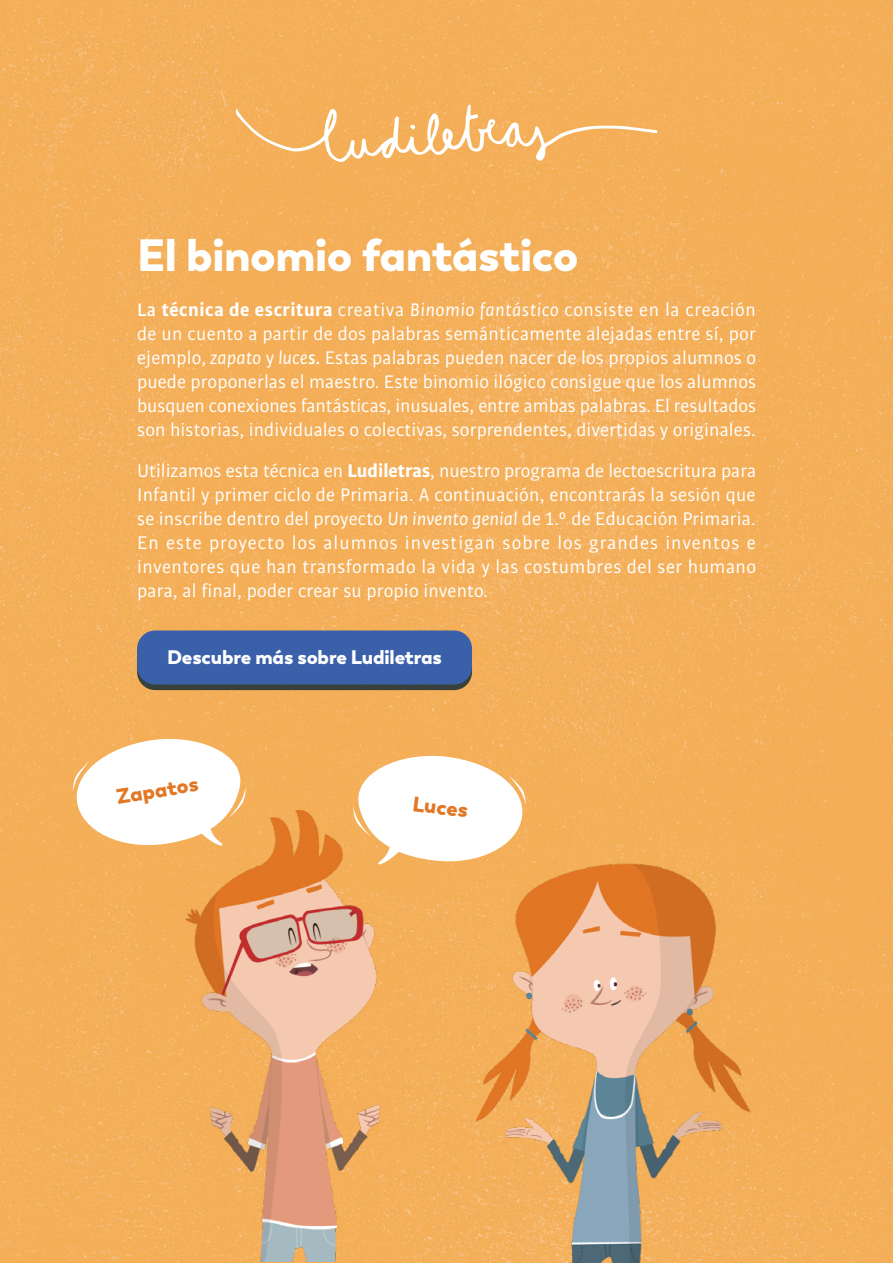
<style>
.page{position:relative;width:893px;height:1263px;background:#fff}
.page>*{position:absolute;margin:0;border:0;box-sizing:border-box;transform-origin:0 0}
.t1{font:900 45px "Trenda";letter-spacing:-.01em;color:#fff}
.t2{font:900 21px "Trenda";color:#e27725}
.t3{font:19.5px/24px "Bulo";letter-spacing:.005em;color:#fff;text-align:justify}
.t4{font:900 19.5px "Trenda";letter-spacing:-.01em;color:#fff}
.s1{font-weight:500}
.s2{font-weight:700}
.s3{font-style:italic}
.s4{font-weight:500;font-style:italic}
</style>
<div class="page">
<img style="left:0;top:0;width:893px;height:1263px">
<svg style="left:137px;top:636px;width:335px;height:54px;background:#374443"></svg>
<div style="left:137px;top:630px;width:335px;height:54px;background:#3a60aa;border-radius:18px"></div>
<svg style="left:350px;top:751px;width:176px;height:115px"></svg>
<svg style="left:73px;top:733px;width:174px;height:118px"></svg>
<svg style="left:235px;top:105px;width:422px;height:58px;background:#f5b96e"></svg>
<img style="left:160px;top:810px;width:257px;height:452px">
<img style="left:463px;top:801px;width:318px;height:462px">
<h1 class="t1" style="left:137px;top:226px;width:443px">El binomio fantástico</h1>
<p class="t3" style="left:137px;top:297px;width:620px"><span class="s1">La</span> <span class="s2">técnica de escritura</span> creativa <span class="s3">Binomio fantástico</span> consiste en la creación de un cuento a partir de dos palabras semánticamente alejadas entre sí, por ejemplo, <span class="s3">zapato</span> y <span class="s3">luce</span><span class="s4">s</span><span class="s1">.</span> Estas palabras pueden nacer de los propios alumnos o puede proponerlas el maestro. Este binomio ilógico consigue que los alumnos busquen conexiones fantásticas, inusuales, entre ambas palabras. El resultados son historias, individuales o colectivas, sorprendentes, divertidas y originales.</p>
<p class="t3" style="left:137px;top:458px;width:620px">Utilizamos esta técnica en <span class="s2">Ludiletras</span>, nuestro programa de lectoescritura para Infantil y primer ciclo de Primaria. A continuación, encontrarás la sesión que se inscribe dentro del proyecto <span class="s3">Un invento genial</span> de 1.º de Educación Primaria.<br>En este proyecto los alumnos investigan sobre los grandes inventos e inventores que han transformado la vida y las costumbres del ser humano para, al final, poder crear su propio invento.</p>
<p class="t4" style="left:167px;top:645px;width:276px">Descubre más sobre Ludiletras</p>
<p class="t2" style="left:114px;top:783px;width:84px;rotate:-9deg">Zapatos</p>
<p class="t2" style="left:414px;top:790px;width:57px;rotate:7deg">Luces</p>
</div>
